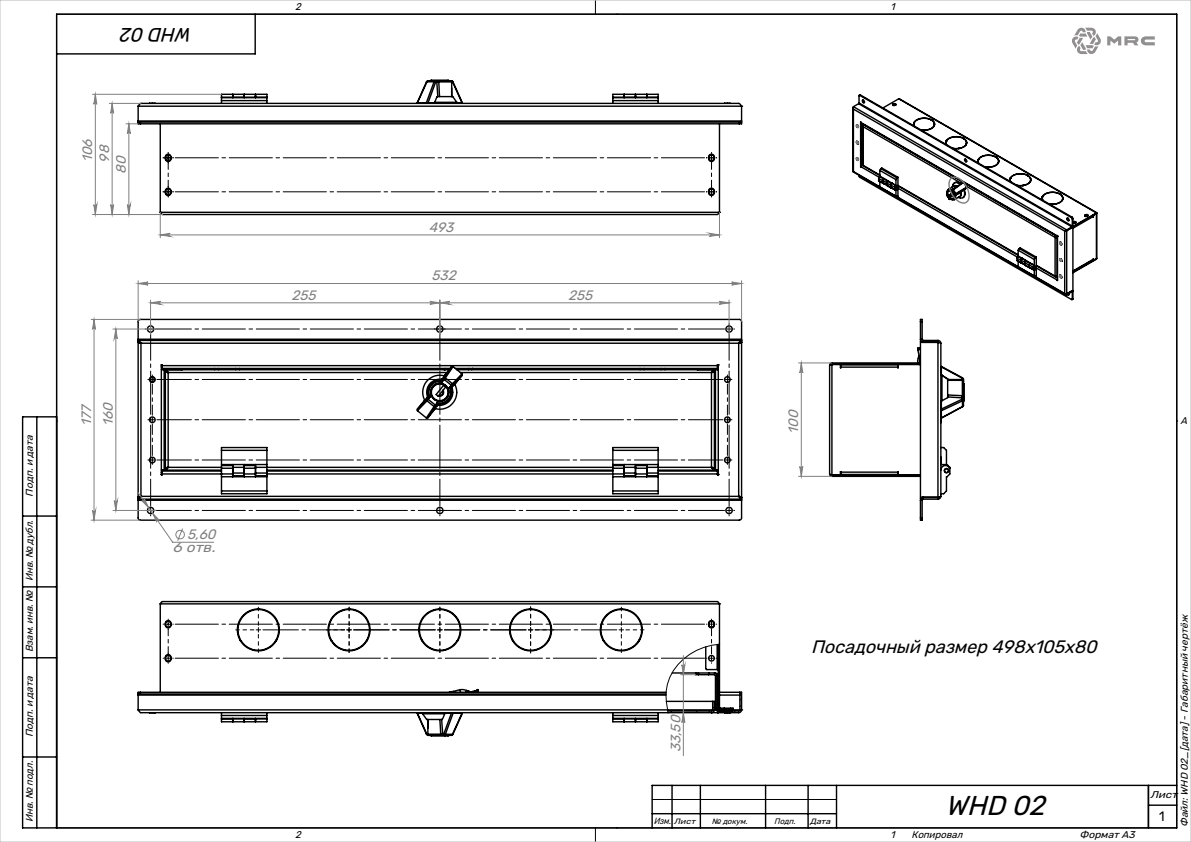
<style>
.page{position:relative;width:1191px;height:842px;background:#fff}
.page>*{position:absolute;margin:0;border:0;box-sizing:border-box;transform-origin:0 0}
.t1{font:italic 300 27.3px "Rubik";color:#000}
.t2{font:italic 300 19.5px "Rubik";color:#000}
.t3{font:italic 300 18px "Rubik";color:#000}
.t4{font:italic 300 13.6px/16.8px "Rubik";color:#808080}
.t5{font:300 13.6px "Rubik";color:#000;scale:.93 1}
.t6{font:italic 300 9.7px "Rubik";color:#000;scale:1.04 1}
.t7{font:italic 300 9.7px "Rubik";color:#000}
.t8{font:italic 300 9.7px "Rubik";color:#000;scale:1.07 1}
.t9{font:italic 300 9.7px "Rubik";color:#000;scale:1.18 1}
.t10{font:italic 300 9px "Rubik";color:#000;scale:.86 1}
.t11{font:italic 300 8px "Rubik";color:#000}
.t12{font:italic 300 7.8px "Rubik";color:#000}
.t13{font:italic 300 7.7px "Rubik";color:#000;scale:1.16 1}
</style>
<div class="page">
<svg style="left:137px;top:600px;width:606px;height:114px"></svg>
<svg style="left:827px;top:318px;width:138px;height:203px"></svg>
<svg style="left:852px;top:94px;width:246px;height:207px"></svg>
<svg style="left:1072px;top:28px;width:29px;height:26px"></svg>
<svg style="left:1107px;top:36px;width:47px;height:9px"></svg>
<svg style="left:854px;top:123px;width:209px;height:157px"></svg>
<hr style="left:652px;top:799px;width:184px;height:1px;background:#000">
<hr style="left:57px;top:828px;width:1119px;height:1px;background:#000">
<svg style="left:595px;top:1px;width:1px;height:12px"></svg>
<svg style="left:595px;top:829px;width:1px;height:12px"></svg>
<hr style="left:651px;top:785px;width:2px;height:43px;background:#000">
<hr style="left:23px;top:416px;width:34px;height:1px;background:#000">
<hr style="left:57px;top:53px;width:198px;height:2px;background:#000">
<hr style="left:254px;top:14px;width:2px;height:40px;background:#000">
<hr style="left:671px;top:785px;width:2px;height:43px;background:#000">
<hr style="left:1147px;top:785px;width:2px;height:43px;background:#000">
<hr style="left:22px;top:417px;width:1px;height:411px;background:#000">
<hr style="left:23px;top:827px;width:34px;height:1px;background:#000">
<hr style="left:36px;top:417px;width:2px;height:411px;background:#000">
<hr style="left:57px;top:827px;width:1119px;height:1px;background:#000">
<hr style="left:652px;top:813px;width:184px;height:1px;background:#000">
<hr style="left:1148px;top:804px;width:28px;height:2px;background:#000">
<hr style="left:652px;top:785px;width:524px;height:1px;background:#000">
<hr style="left:23px;top:756px;width:34px;height:2px;background:#000">
<hr style="left:56px;top:14px;width:1px;height:814px;background:#000">
<hr style="left:23px;top:657px;width:34px;height:1px;background:#000">
<hr style="left:699px;top:785px;width:2px;height:43px;background:#000">
<hr style="left:23px;top:586px;width:34px;height:1px;background:#000">
<hr style="left:765px;top:785px;width:1px;height:43px;background:#000">
<hr style="left:807px;top:785px;width:2px;height:43px;background:#000">
<hr style="left:23px;top:515px;width:34px;height:2px;background:#000">
<hr style="left:835px;top:785px;width:2px;height:43px;background:#000">
<hr style="left:1176px;top:14px;width:1px;height:814px;background:#000">
<hr style="left:57px;top:13px;width:1119px;height:2px;background:#000">
<hr style="left:0;top:0;width:1190px;height:1px;background:#c0c0c0">
<hr style="left:0;top:0;width:1px;height:842px;background:#c0c0c0">
<hr style="left:0;top:841px;width:1190px;height:1px;background:#c0c0c0">
<hr style="left:1190px;top:0;width:1px;height:842px;background:#c0c0c0">
<hr style="left:683px;top:713px;width:1px;height:43px;background:#808080">
<hr style="left:798px;top:363px;width:34px;height:1px;background:#808080">
<hr style="left:798px;top:476px;width:34px;height:1px;background:#808080">
<svg style="left:160px;top:603px;width:582px;height:141px"></svg>
<svg style="left:798px;top:360px;width:8px;height:119px"></svg>
<svg style="left:90px;top:91px;width:655px;height:450px"></svg>
<h2 class="t2" style="left:192px;top:45px;width:78px;rotate:-180deg">WHD 02</h2>
<h3 class="t4" style="left:80px;top:163px;width:29px;rotate:-90deg">106<br>98</h3>
<h3 class="t4" style="left:113px;top:174px;width:23px;rotate:-90deg">80</h3>
<p class="t6" style="left:24px;top:496px;width:63px;rotate:-90deg">Подп.и дата</p>
<p class="t7" style="left:24px;top:652px;width:136px;rotate:-90deg">Взам.инв.№ Инв.№ дубл.</p>
<p class="t6" style="left:24px;top:737px;width:63px;rotate:-90deg">Подп.и дата</p>
<p class="t7" style="left:24px;top:822px;width:66px;rotate:-90deg">Инв.№ подл.</p>
<h3 class="t4" style="left:76px;top:426px;width:28px;line-height:21.8px;rotate:-90deg">177<br>160</h3>
<h3 class="t4" style="left:173px;top:528px;width:49px;line-height:12.9px;text-align:right">5,60<br>6 отв.</h3>
<p class="t7" style="left:295px;top:1px;width:10px">2</p>
<p class="t7" style="left:890px;top:1px;width:9px">1</p>
<h3 class="t4" style="left:429px;top:219px;width:31px">493</h3>
<h3 class="t4" style="left:431px;top:268px;width:30px">532</h3>
<h3 class="t4" style="left:291px;top:287px;width:30px">255</h3>
<h3 class="t4" style="left:568px;top:287px;width:30px">255</h3>
<h3 class="t4" style="left:785px;top:434px;width:29px;rotate:-90deg">100</h3>
<p class="t7" style="left:1180px;top:415px;width:11px">A</p>
<p class="t7" style="left:295px;top:829px;width:10px">2</p>
<h3 class="t4" style="left:667px;top:752px;width:42px;rotate:-90deg">33,50</h3>
<p class="t10" style="left:653px;top:816px;width:24px">Изм.</p>
<p class="t13" style="left:674px;top:817px;width:22px">Лист</p>
<h3 class="t3" style="left:811px;top:637px;width:293px">Посадочный размер 498х105х80</h3>
<p class="t12" style="left:712px;top:817px;width:39px">№ докум.</p>
<p class="t11" style="left:774px;top:817px;width:25px">Подп.</p>
<p class="t13" style="left:809px;top:817px;width:22px">Дата</p>
<p class="t7" style="left:890px;top:829px;width:9px">1</p>
<h1 class="t1" style="left:945px;top:791px;width:109px">WHD 02</h1>
<p class="t7" style="left:911px;top:829px;width:55px">Копировал</p>
<p class="t8" style="left:1079px;top:829px;width:56px">ФорматА3</p>
<p class="t6" style="left:1179px;top:827px;width:208px;rotate:-90deg">Файл:WHD 02_[дата]-Габаритный чертёж</p>
<p class="t9" style="left:1150px;top:790px;width:27px">Лист</p>
<h3 class="t5" style="left:1159px;top:808px;width:7px">1</h3>
</div>
